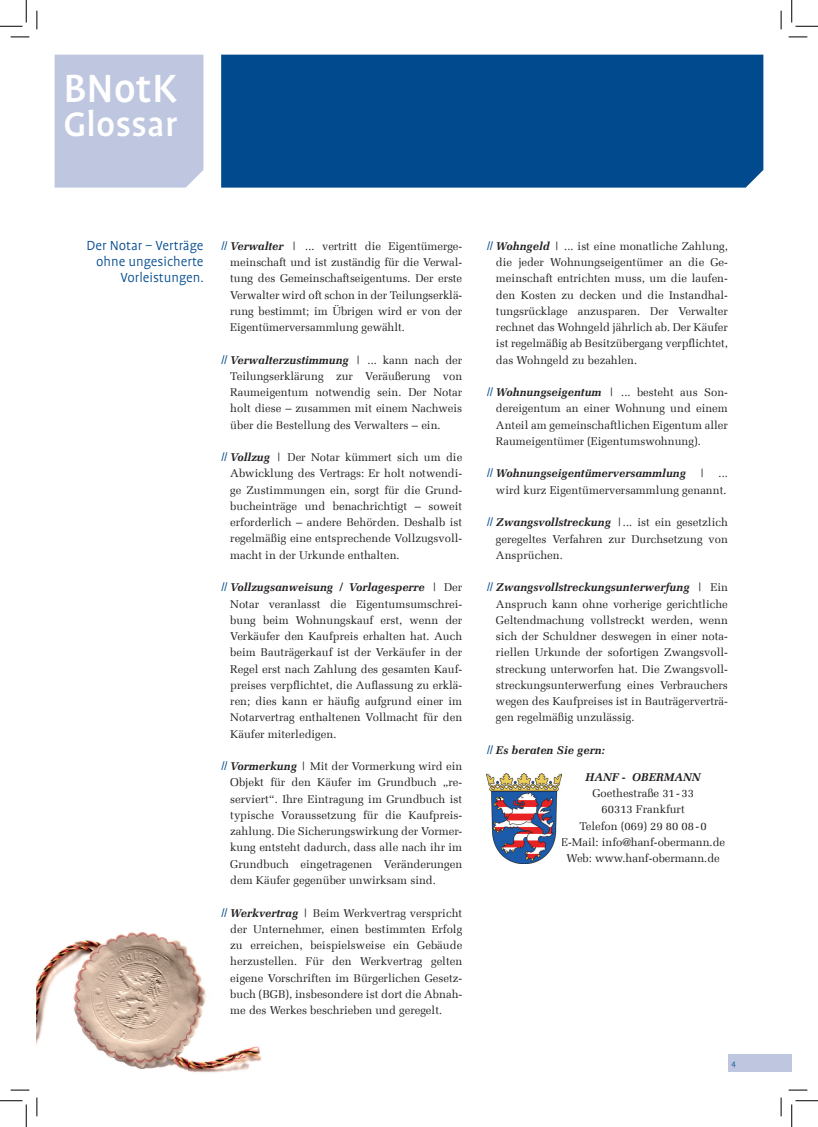
<style>
.page{position:relative;width:818px;height:1127px;background:#fff}
.page>*{position:absolute;margin:0;border:0;box-sizing:border-box;transform-origin:0 0}
.t1{font:500 45px "Profile OT";letter-spacing:.005em;color:#fff}
.t2{font:500 38.75px "Profile OT";letter-spacing:.01em;color:#fff}
.t3{font:300 15px/16.2px "Profile OT";color:#004a8d;text-align:right}
.t4{font:11.25px/16.2px "Melior Com";color:#231f20;text-align:justify}
.t5{font:italic 700 11.25px "Melior Com";color:#231f20}
.t6{font:300 8.75px "Profile OT";color:#004a8d}
.s1{font-family:"Double Slash";font-size:8.75px;color:#004a8d}
.s2{font-weight:700;font-style:italic}
.s3{font-family:"Double Slash";font-weight:400;font-style:normal;font-size:8.75px;color:#004a8d}
</style>
<div class="page">
<div style="left:55px;top:55px;width:148px;height:132px;background:#bfc7e0"></div>
<div style="left:221px;top:55px;width:542px;height:132px;background:#004a8d"></div>
<div style="left:728px;top:1054px;width:64px;height:18px;background:#bfc7e0"></div>
<img style="left:37px;top:932px;width:225px;height:141px">
<img style="left:487px;top:773px;width:74px;height:90px">
<svg style="left:11px;top:36px;width:18px;height:2px"></svg>
<svg style="left:788px;top:36px;width:19px;height:2px"></svg>
<svg style="left:11px;top:1089px;width:18px;height:1px"></svg>
<svg style="left:788px;top:1089px;width:19px;height:1px"></svg>
<svg style="left:36px;top:11px;width:2px;height:18px"></svg>
<svg style="left:36px;top:1097px;width:2px;height:18px"></svg>
<svg style="left:780px;top:11px;width:2px;height:18px"></svg>
<svg style="left:780px;top:1097px;width:2px;height:18px"></svg>
<svg style="left:0;top:0;width:27px;height:27px"></svg>
<svg style="left:0;top:1100px;width:27px;height:26px"></svg>
<svg style="left:791px;top:0;width:27px;height:27px"></svg>
<svg style="left:791px;top:1100px;width:27px;height:26px"></svg>
<h1 class="t1" style="left:63px;top:64px;width:115px">BNotK</h1>
<h2 class="t2" style="left:63px;top:104px;width:115px">Glossar</h2>
<h3 class="t3" style="left:86px;top:238px;width:119px">Der Notar – Verträge ohne ungesicherte<br>Vorleistungen.</h3>
<p class="t4" style="left:230px;top:238px;width:233px;text-indent:-9px"><span class="s1">:</span> <span class="s2">Verwalter</span> | ... vertritt die Eigentümerge&shy;meinschaft und ist zuständig für die Verwal&shy;tung des Gemeinschaftseigentums. Der erste Verwalter wird oft schon in der Teilungserklä&shy;rung bestimmt; im Übrigen wird er von der Eigentümerversammlung gewählt.</p>
<p class="t4" style="left:230px;top:351px;width:233px;text-indent:-9px"><span class="s1">:</span> <span class="s2">Verwalterzustimmung</span> | ... kann nach der Teilungserklärung zur Veräußerung von Raumeigentum notwendig sein. Der Notar holt diese – zusammen mit einem Nachweis über die Bestellung des Verwalters – ein.</p>
<p class="t4" style="left:230px;top:449px;width:233px;text-indent:-9px"><span class="s1">:</span> <span class="s2">Vollzug</span> | Der Notar kümmert sich um die Abwicklung des Vertrags: Er holt notwendi&shy;ge Zustimmungen ein, sorgt für die Grund&shy;bucheinträge und benachrichtigt – soweit erforderlich – andere Behörden. Deshalb ist regelmäßig eine entsprechende Vollzugsvoll&shy;macht in der Urkunde enthalten.</p>
<p class="t4" style="left:230px;top:579px;width:233px;text-indent:-9px"><span class="s1">:</span> <span class="s2">Vollzugsanweisung / Vorlagesperre</span> | Der Notar veranlasst die Eigentumsumschrei&shy;bung beim Wohnungskauf erst, wenn der Verkäufer den Kaufpreis erhalten hat. Auch beim Bauträgerkauf ist der Verkäufer in der Regel erst nach Zahlung des gesamten Kauf&shy;preises verpflichtet, die Auflassung zu erklä&shy;ren; dies kann er häufig aufgrund einer im Notarvertrag enthaltenen Vollmacht für den Käufer miterledigen.</p>
<p class="t4" style="left:230px;top:758px;width:233px;text-indent:-9px"><span class="s1">:</span> <span class="s2">Vormerkung</span> | Mit der Vormerkung wird ein Objekt für den Käufer im Grundbuch „re&shy;serviert“. Ihre Eintragung im Grundbuch ist typische Voraussetzung für die Kaufpreis&shy;zahlung. Die Sicherungswirkung der Vormer&shy;kung entsteht dadurch, dass alle nach ihr im Grundbuch eingetragenen Veränderungen dem Käufer gegenüber unwirksam sind.</p>
<p class="t4" style="left:230px;top:904px;width:233px;text-indent:-9px"><span class="s1">:</span> <span class="s2">Werkvertrag</span> | Beim Werkvertrag verspricht der Unternehmer, einen bestimmten Erfolg zu erreichen, beispielsweise ein Gebäude herzustellen. Für den Werkvertrag gelten eigene Vorschriften im Bürgerlichen Gesetz&shy;buch (BGB), insbesondere ist dort die Abnah&shy;me des Werkes beschrieben und geregelt.</p>
<p class="t4" style="left:496px;top:238px;width:233px;text-indent:-9px"><span class="s1">:</span> <span class="s2">Wohngeld</span> | ... ist eine monatliche Zahlung, die jeder Wohnungseigentümer an die Ge&shy;meinschaft entrichten muss, um die laufen&shy;den Kosten zu decken und die Instandhal&shy;tungsrücklage anzusparen. Der Verwalter rechnet das Wohngeld jährlich ab. Der Käufer ist regelmäßig ab Besitzübergang verpflichtet, das Wohngeld zu bezahlen.</p>
<p class="t4" style="left:496px;top:384px;width:233px;text-indent:-9px"><span class="s1">:</span> <span class="s2">Wohnungseigentum</span> | ... besteht aus Son&shy;dereigentum an einer Wohnung und einem Anteil am gemeinschaftlichen Eigentum aller Raumeigentümer (Eigentumswohnung).</p>
<p class="t4" style="left:487px;top:465px;width:242px;text-align:right"><span class="s1">:</span> <span class="s2">Wohnungseigentümerversammlung</span> | ... wird kurz Eigentümerversammlung genannt.</p>
<p class="t4" style="left:496px;top:514px;width:233px;text-indent:-9px"><span class="s1">:</span> <span class="s2">Zwangsvollstreckung</span> |... ist ein gesetzlich geregeltes Verfahren zur Durchsetzung von Ansprüchen.</p>
<p class="t4" style="left:496px;top:579px;width:233px;text-indent:-9px"><span class="s1">:</span> <span class="s2">Zwangsvollstreckungsunterwerfung</span> | Ein Anspruch kann ohne vorherige gerichtliche Geltendmachung vollstreckt werden, wenn sich der Schuldner deswegen in einer nota&shy;riellen Urkunde der sofortigen Zwangsvoll&shy;streckung unterworfen hat. Die Zwangsvoll&shy;streckungsunterwerfung eines Verbrauchers wegen des Kaufpreises ist in Bauträgerverträ&shy;gen regelmäßig unzulässig.</p>
<p class="t5" style="left:487px;top:743px;width:120px"><span class="s3">:</span> Es beraten Sie gern:</p>
<p class="t5" style="left:586px;top:769px;width:117px">HANF - OBERMANN</p>
<p class="t4" style="left:561px;top:784px;width:166px;text-align:center">Goethestraße 31 - 33<br>60313 Frankfurt<br>Telefon (069) 29 80 08 - 0<br>E-Mail: info@hanf-obermann.de<br>Web: www.hanf-obermann.de</p>
<p class="t6" style="left:731px;top:1058px;width:6px">4</p>
</div>
